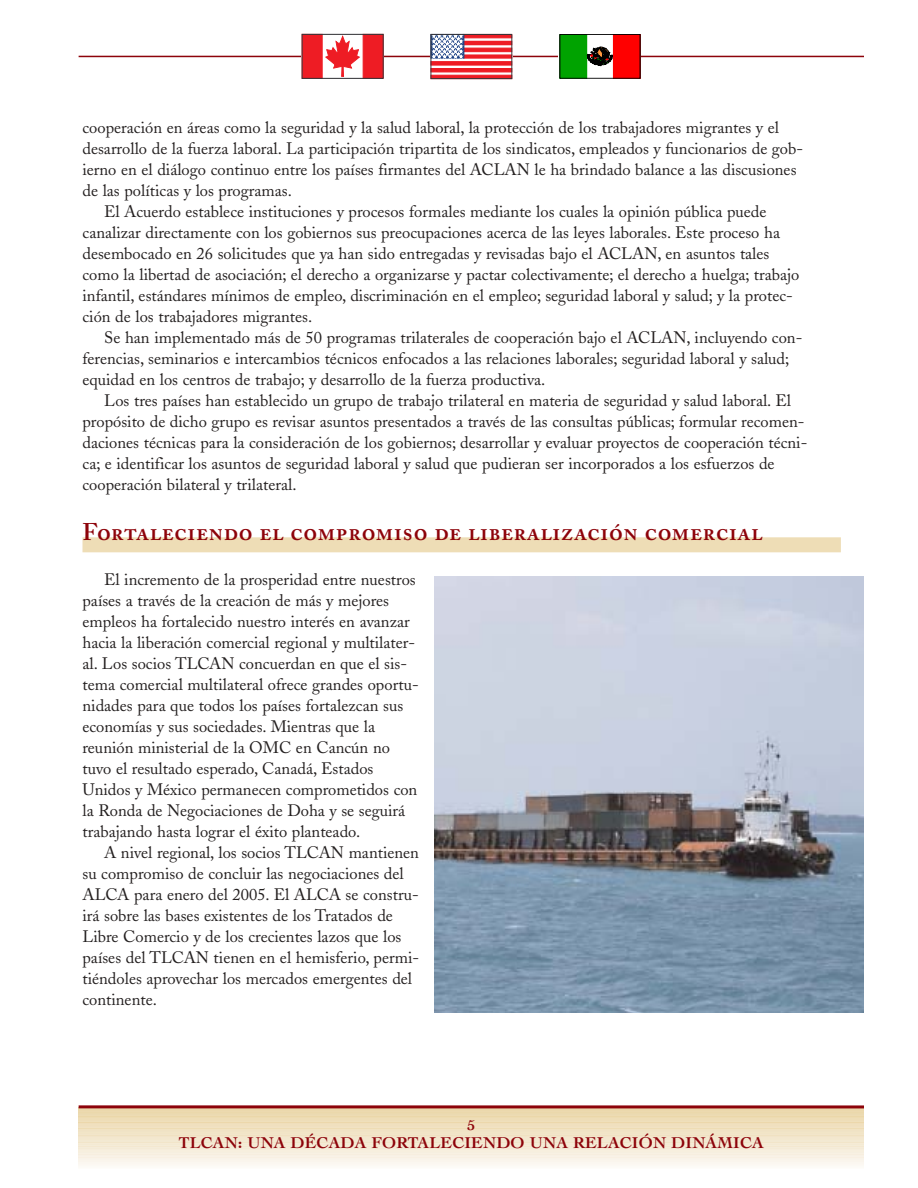
<style>
.page{position:relative;width:918px;height:1188px;background:#fff}
.page>*{position:absolute;margin:0;border:0;box-sizing:border-box;transform-origin:0 0}
.t1{font:24px "Adobe Caslon Semibold SC";letter-spacing:.025em;color:#8d030a}
.t2{font:16.5px/21px "Adobe Caslon";color:#231f1f}
.t3{font:700 16.5px "Cochin";letter-spacing:.01em;color:#8d030a}
.t4{font:700 15px "Cochin";color:#8d030a}
</style>
<div class="page">
<div style="left:82px;top:537px;width:759px;height:15px;background:#eeddb6"></div>
<hr style="left:79px;top:1108px;width:785px;height:2px;background:#e7cf96">
<hr style="left:79px;top:1110px;width:785px;height:2px;background:#e8d09a">
<hr style="left:79px;top:1112px;width:785px;height:3px;background:#e8d19c">
<hr style="left:79px;top:1115px;width:785px;height:3px;background:#e9d3a0">
<hr style="left:79px;top:1118px;width:785px;height:3px;background:#ebd6a6">
<hr style="left:79px;top:1121px;width:785px;height:3px;background:#ecd7aa">
<hr style="left:79px;top:1124px;width:785px;height:3px;background:#edd8af">
<hr style="left:79px;top:1127px;width:785px;height:2px;background:#eedcb4">
<hr style="left:79px;top:1129px;width:785px;height:2px;background:#eeddb6">
<hr style="left:79px;top:1131px;width:785px;height:3px;background:#efdfba">
<hr style="left:79px;top:1134px;width:785px;height:3px;background:#f0e0be">
<hr style="left:79px;top:1137px;width:785px;height:3px;background:#f0e2c3">
<hr style="left:79px;top:1140px;width:785px;height:3px;background:#f2e5c8">
<hr style="left:79px;top:1143px;width:785px;height:2px;background:#f3e7cc">
<hr style="left:79px;top:1145px;width:785px;height:2px;background:#f4e8d0">
<hr style="left:79px;top:1147px;width:785px;height:3px;background:#f4ead3">
<hr style="left:79px;top:1150px;width:785px;height:3px;background:#f6ecd7">
<hr style="left:79px;top:1152px;width:785px;height:2px;background:#f6eedb">
<hr style="left:79px;top:1154px;width:785px;height:3px;background:#f7efe0">
<hr style="left:79px;top:1157px;width:785px;height:3px;background:#f9f2e5">
<hr style="left:79px;top:1160px;width:785px;height:3px;background:#faf4eb">
<hr style="left:79px;top:1163px;width:785px;height:3px;background:#fcf8f0">
<hr style="left:79px;top:1165px;width:785px;height:2px;background:#fcfaf4">
<hr style="left:79px;top:1167px;width:785px;height:2px;background:#fdfbf8">
<hr style="left:79px;top:1168px;width:785px;height:1px;background:#fffffd">
<hr style="left:79px;top:1105px;width:785px;height:3px;background:#8d030a">
<hr style="left:79px;top:56px;width:785px;height:1px;background:#8d030a">
<svg style="left:302px;top:34px;width:82px;height:45px"></svg>
<svg style="left:322px;top:36px;width:41px;height:40px"></svg>
<div style="left:363px;top:34px;width:20px;height:44px;background:#ee1c24"></div>
<div style="left:302px;top:34px;width:20px;height:44px;background:#ee1c24"></div>
<svg style="left:326px;top:36px;width:33px;height:40px"></svg>
<div style="left:302px;top:34px;width:81px;height:44px;border:1px solid #353539"></div>
<svg style="left:433px;top:38px;width:77px;height:37px"></svg>
<div style="left:464px;top:34px;width:48px;height:4px;background:#ee272f;border:1px solid #ee1c24"></div>
<div style="left:464px;top:41px;width:48px;height:4px;border:1px solid #ee1c24"></div>
<hr style="left:464px;top:48px;width:48px;height:4px;background:#ee252c">
<hr style="left:464px;top:55px;width:48px;height:3px;background:#ee1c24">
<hr style="left:431px;top:62px;width:81px;height:3px;background:#ee1c24">
<hr style="left:431px;top:69px;width:81px;height:3px;background:#ee1c24">
<div style="left:431px;top:75px;width:81px;height:4px;background:#ee1c24;border:1px solid #ee1c24"></div>
<svg style="left:462px;top:36px;width:2px;height:22px"></svg>
<svg style="left:433px;top:36px;width:29px;height:22px"></svg>
<div style="left:431px;top:34px;width:81px;height:45px;border:1px solid #353539"></div>
<svg style="left:559px;top:34px;width:82px;height:45px"></svg>
<svg style="left:560px;top:35px;width:80px;height:43px"></svg>
<img style="left:434px;top:576px;width:430px;height:436px">
<p class="t2" style="left:82px;top:119px;width:698px">cooperación en áreas como la seguridad y la salud laboral, la protección de los trabajadores migrantes y el</p>
<p class="t2" style="left:82px;top:140px;width:722px">desarrollo de la fuerza laboral. La participación tripartita de los sindicatos, empleados y funcionarios de gob-</p>
<p class="t2" style="left:82px;top:161px;width:716px">ierno en el diálogo continuo entre los países firmantes del ACLAN le ha brindado balance a las discusiones</p>
<p class="t2" style="left:82px;top:182px;width:211px">de las políticas y los programas.</p>
<p class="t2" style="left:104px;top:203px;width:664px">El Acuerdo establece instituciones y procesos formales mediante los cuales la opinión pública puede</p>
<p class="t2" style="left:82px;top:224px;width:699px">canalizar directamente con los gobiernos sus preocupaciones acerca de las leyes laborales. Este proceso ha</p>
<p class="t2" style="left:82px;top:245px;width:688px">desembocado en 26 solicitudes que ya han sido entregadas y revisadas bajo el ACLAN, en asuntos tales</p>
<p class="t2" style="left:82px;top:266px;width:718px">como la libertad de asociación; el derecho a organizarse y pactar colectivamente; el derecho a huelga; trabajo</p>
<p class="t2" style="left:82px;top:287px;width:712px">infantil, estándares mínimos de empleo, discriminación en el empleo; seguridad laboral y salud; y la protec-</p>
<p class="t2" style="left:82px;top:308px;width:231px">ción de los trabajadores migrantes.</p>
<p class="t2" style="left:104px;top:329px;width:700px">Se han implementado más de 50 programas trilaterales de cooperación bajo el ACLAN, incluyendo con-</p>
<p class="t2" style="left:82px;top:350px;width:708px">ferencias, seminarios e intercambios técnicos enfocados a las relaciones laborales; seguridad laboral y salud;</p>
<p class="t2" style="left:82px;top:371px;width:464px">equidad en los centros de trabajo; y desarrollo de la fuerza productiva.</p>
<p class="t2" style="left:104px;top:392px;width:688px">Los tres países han establecido un grupo de trabajo trilateral en materia de seguridad y salud laboral. El</p>
<p class="t2" style="left:82px;top:413px;width:723px">propósito de dicho grupo es revisar asuntos presentados a través de las consultas públicas; formular recomen-</p>
<p class="t2" style="left:82px;top:434px;width:726px">daciones técnicas para la consideración de los gobiernos; desarrollar y evaluar proyectos de cooperación técni-</p>
<p class="t2" style="left:82px;top:455px;width:694px">ca; e identificar los asuntos de seguridad laboral y salud que pudieran ser incorporados a los esfuerzos de</p>
<p class="t2" style="left:82px;top:476px;width:216px">cooperación bilateral y trilateral.</p>
<h1 class="t1" style="left:82px;top:522px;width:682px">Fortaleciendo el compromiso de liberalización comercial</h1>
<p class="t2" style="left:82px;top:571px;width:338px;text-indent:22px">El incremento de la prosperidad entre nuestros países a través de la creación de más y mejores empleos ha fortalecido nuestro interés en avanzar hacia la liberación comercial regional y multilater&shy;al. Los socios TLCAN concuerdan en que el sis&shy;tema comercial multilateral ofrece grandes oportu&shy;nidades para que todos los países fortalezcan sus economías y sus sociedades. Mientras que la reunión ministerial de la OMC en Cancún no tuvo el resultado esperado, Canadá, Estados Unidos y México permanecen comprometidos con la Ronda de Negociaciones de Doha y se seguirá trabajando hasta lograr el éxito planteado.</p>
<p class="t2" style="left:82px;top:844px;width:338px;text-indent:22px">A nivel regional, los socios TLCAN mantienen su compromiso de concluir las negociaciones del ALCA para enero del 2005. El ALCA se constru&shy;irá sobre las bases existentes de los Tratados de Libre Comercio y de los crecientes lazos que los países del TLCAN tienen en el hemisferio, permi&shy;tiéndoles aprovechar los mercados emergentes del continente.</p>
<p class="t4" style="left:467px;top:1119px;width:9px">5</p>
<p class="t3" style="left:179px;top:1136px;width:586px">TLCAN: UNA DÉCADA FORTALECIENDO UNA RELACIÓN DINÁMICA</p>
</div>
